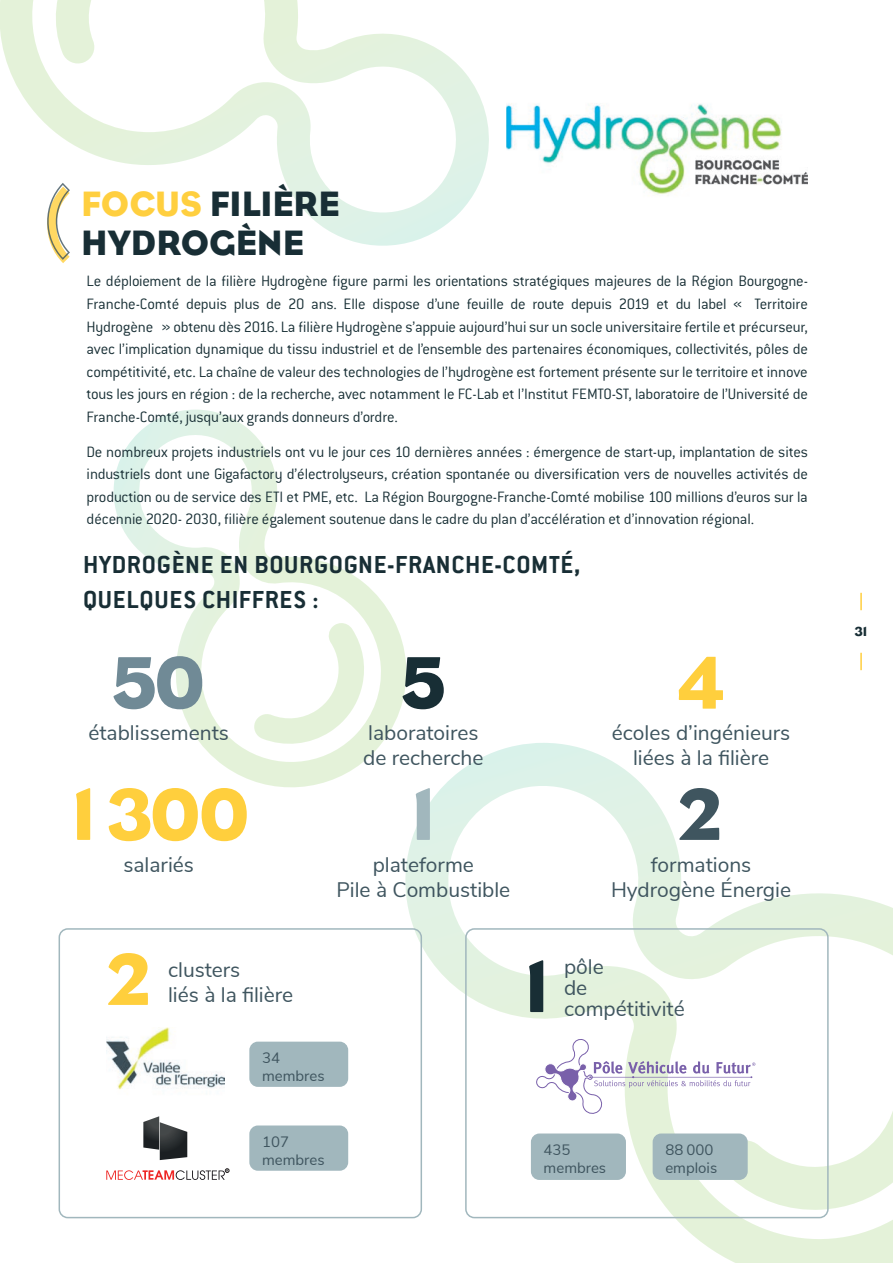
<style>
.page{position:relative;width:893px;height:1263px;background:#fff}
.page>*{position:absolute;margin:0;border:0;box-sizing:border-box;transform-origin:0 0}
.t1{font:75px "Eagle";color:#ffcf3d}
.t2{font:75px "Eagle";color:#708a96}
.t3{font:75px "Eagle";color:#182e35}
.t4{font:75px "Eagle";color:#3f555f}
.t5{font:75px "Eagle";color:#a1b7bd}
.t6{font:36px/39px "Eagle";color:#182e35}
.t7{font:700 27px/34.8px "Conduit ITC Std";letter-spacing:.025em;color:#182e35}
.t8{font:21px/25.2px "Nunito Sans";color:#3f555f}
.t9{font:300 16.5px/22.5px "Conduit ITC Std";letter-spacing:-.015em;color:#182f35;text-align:justify}
.t10{font:15px/18px "Nunito Sans";color:#3f555f}
.t11{font:13.5px "Eagle";color:#182e35}
.s1{color:#ffcf3f}
</style>
<div class="page">
<svg style="left:400px;top:743px;width:493px;height:520px"></svg>
<svg style="left:0;top:0;width:489px;height:246px"></svg>
<svg style="left:51px;top:0;width:164px;height:66px"></svg>
<svg style="left:113px;top:410px;width:295px;height:388px"></svg>
<svg style="left:252px;top:623px;width:115px;height:124px"></svg>
<img style="left:507px;top:103px;width:301px;height:93px">
<svg style="left:42px;top:182px;width:29px;height:81px"></svg>
<svg style="left:860px;top:593px;width:2px;height:17px"></svg>
<svg style="left:860px;top:653px;width:2px;height:17px"></svg>
<div style="left:531px;top:1133px;width:95px;height:47px;background:#a1b7bd;border-radius:9px"></div>
<div style="left:249px;top:1042px;width:99px;height:45px;background:#a1b7bd;border-radius:9px"></div>
<div style="left:249px;top:1125px;width:99px;height:46px;background:#a1b7bd;border-radius:9px"></div>
<div style="left:465px;top:928px;width:364px;height:290px;border:2px solid #a1b7bd;border-radius:9px"></div>
<div style="left:59px;top:928px;width:363px;height:290px;border:2px solid #a1b7bd;border-radius:9px"></div>
<svg style="left:536px;top:1038px;width:357px;height:173px"></svg>
<svg style="left:143px;top:1116px;width:44px;height:44px"></svg>
<svg style="left:106px;top:1168px;width:123px;height:12px"></svg>
<img style="left:106px;top:1027px;width:118px;height:63px">
<h2 class="t6" style="left:81px;top:184px;width:260px"><span class="s1">FOCUS</span> FILIÈRE<br>HYDROGÈNE</h2>
<p class="t9" style="left:87px;top:270px;width:723px">Le déploiement de la filière Hydrogène figure parmi les orientations stratégiques majeures de la Région Bourgogne-Franche-Comté depuis plus de 20 ans. Elle dispose d’une feuille de route depuis 2019 et du label « Territoire Hydrogène » obtenu dès 2016. La filière Hydrogène s’appuie aujourd’hui sur un socle universitaire fertile et précurseur, avec l’implication dynamique du tissu industriel et de l’ensemble des partenaires économiques, collectivités, pôles de compétitivité, etc. La chaîne de valeur des technologies de l’hydrogène est fortement présente sur le territoire et innove tous les jours en région : de la recherche, avec notamment le FC-Lab et l’Institut FEMTO-ST, laboratoire de l’Université de Franche-Comté, jusqu’aux grands donneurs d’ordre.</p>
<p class="t9" style="left:87px;top:440px;width:723px">De nombreux projets industriels ont vu le jour ces 10 dernières années : émergence de start-up, implantation de sites industriels dont une Gigafactory d’électrolyseurs, création spontanée ou diversification vers de nouvelles activités de production ou de service des ETI et PME, etc. La Région Bourgogne-Franche-Comté mobilise 100 millions d’euros sur la décennie 2020- 2030, filière également soutenue dans le cadre du plan d’accélération et d’innovation régional.</p>
<h3 class="t7" style="left:83px;top:547px;width:499px">HYDROGÈNE EN BOURGOGNE-FRANCHE-COMTÉ,<br>QUELQUES CHIFFRES :</h3>
<h1 class="t2" style="left:113px;top:640px;width:94px">50</h1>
<p class="t8" style="left:88px;top:718px;width:142px">établissements</p>
<h1 class="t1" style="left:71px;top:772px;width:179px">1 300</h1>
<p class="t8" style="left:123px;top:850px;width:72px">salariés</p>
<h1 class="t3" style="left:402px;top:640px;width:45px">5</h1>
<p class="t8" style="left:363px;top:718px;width:122px">laboratoires de recherche</p>
<h1 class="t5" style="left:411px;top:772px;width:26px">1</h1>
<p class="t8" style="left:336px;top:850px;width:176px;text-align:center">plateforme<br>Pile à Combustible</p>
<h1 class="t1" style="left:678px;top:640px;width:47px">4</h1>
<p class="t8" style="left:612px;top:718px;width:180px;text-align:center">écoles d’ingénieurs liées à la filière</p>
<h1 class="t4" style="left:679px;top:772px;width:45px">2</h1>
<p class="t8" style="left:611px;top:850px;width:182px;text-align:center">formations<br>Hydrogène Énergie</p>
<h1 class="t1" style="left:108px;top:937px;width:45px">2</h1>
<p class="t8" style="left:564px;top:955px;width:41px;line-height:21px">pôle de</p>
<h1 class="t3" style="left:524px;top:944px;width:26px">1</h1>
<p class="t8" style="left:168px;top:956px;width:127px">clusters<br>liés à la filière</p>
<p class="t8" style="left:564px;top:995px;width:122px">compétitivité</p>
<p class="t10" style="left:262px;top:1048px;width:64px">34 membres</p>
<p class="t10" style="left:262px;top:1131px;width:64px">107 membres</p>
<p class="t10" style="left:665px;top:1140px;width:53px">88 000 emplois</p>
<p class="t10" style="left:544px;top:1140px;width:64px">435 membres</p>
<p class="t11" style="left:855px;top:624px;width:14px">31</p>
</div>
